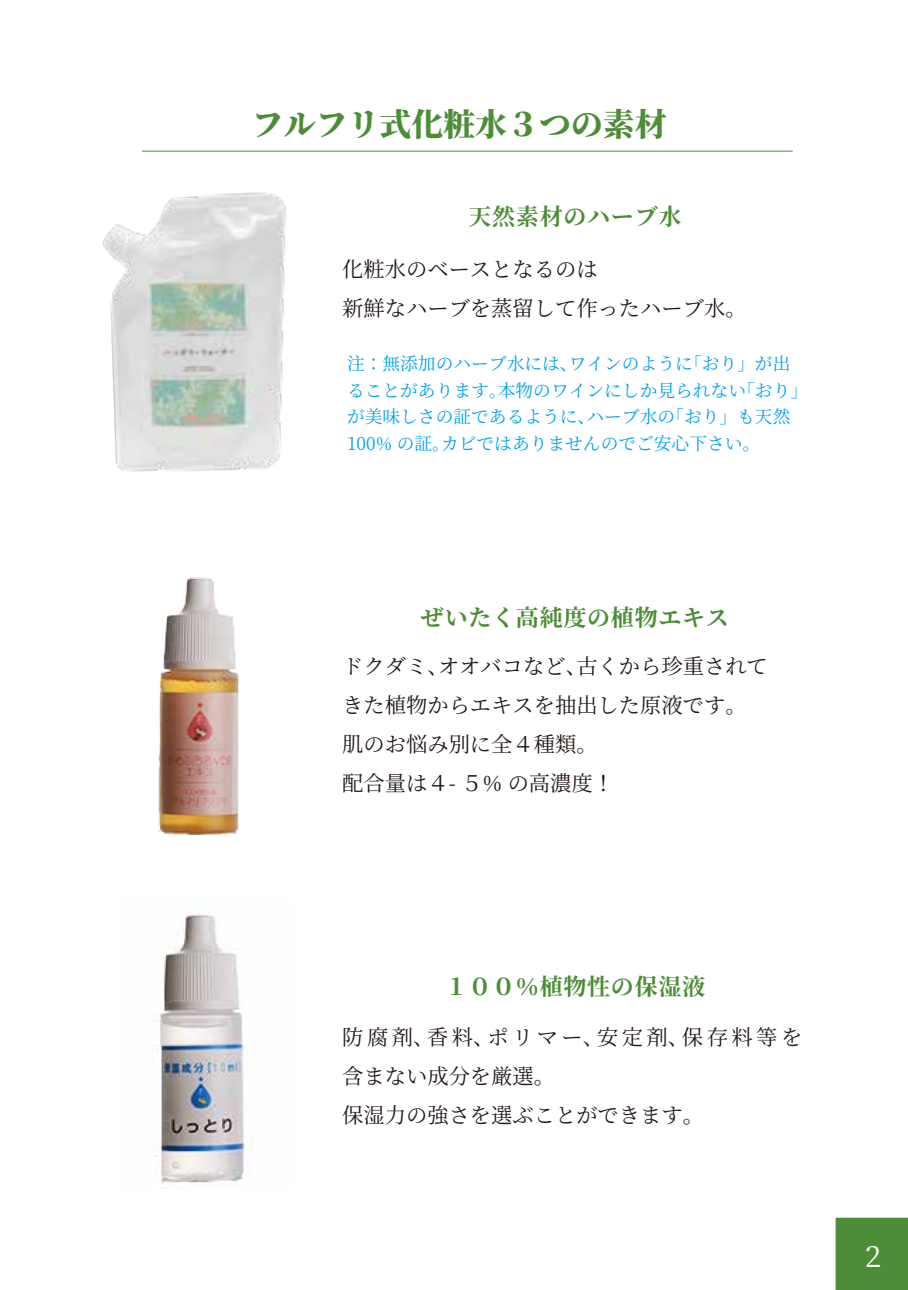
<style>
.page{position:relative;width:908px;height:1290px;background:#fff}
.page>*{position:absolute;margin:0;border:0;box-sizing:border-box;transform-origin:0 0}
.t1{font:900 32px "Noto Serif JP";color:#4d8d37}
.t2{font:28.25px "Noto Serif JP";color:#fff;scale:1.05 1}
.t3{font:700 23px "Noto Serif JP";letter-spacing:.03em;color:#4d8d37}
.t4{font:21.25px/39px "Noto Serif JP";color:#221815}
.t5{font:17.75px/26.5px "Noto Serif JP";color:#00a0e9}
</style>
<div class="page">
<div style="left:835px;top:1217px;width:72px;height:73px;background:#4d8d37"></div>
<hr style="left:142px;top:151px;width:650px;height:1px;background:#4d8d37">
<img style="left:158px;top:577px;width:82px;height:258px">
<img style="left:152px;top:914px;width:101px;height:272px">
<img style="left:103px;top:192px;width:183px;height:280px">
<h1 class="t1" style="left:252px;top:106px;width:416px">フルフリ式化粧水３つの素材</h1>
<p class="t3" style="left:468px;top:204px;width:214px">天然素材のハーブ水</p>
<p class="t4" style="left:342px;top:251px;width:405px">化粧水のベースとなるのは<br>新鮮なハーブを蒸留して作ったハーブ水。</p>
<p class="t5" style="left:347px;top:351px;width:462px">注：無添加のハーブ水には、ワインのように「おり」が出ることがあります。本物のワインにしか見られない「おり」が美味しさの証であるように、ハーブ水の「おり」も天然<br>100% の証。カビではありませんのでご安心下さい。</p>
<p class="t3" style="left:421px;top:604px;width:309px">ぜいたく高純度の植物エキス</p>
<p class="t4" style="left:342px;top:647px;width:427px">ドクダミ、オオバコなど、古くから珍重されてきた植物からエキスを抽出した原液です。肌のお悩み別に全４種類。<br>配合量は４- ５% の高濃度！</p>
<p class="t3" style="left:444px;top:974px;width:262px">１００％植物性の保湿液</p>
<p class="t4" style="left:342px;top:1018px;width:504px">防腐剤、香料、ポリマー、安定剤、保存料等を　　含まない成分を厳選。<br>保湿力の強さを選ぶことができます。</p>
<h2 class="t2" style="left:864px;top:1240px;width:17px">2</h2>
</div>
